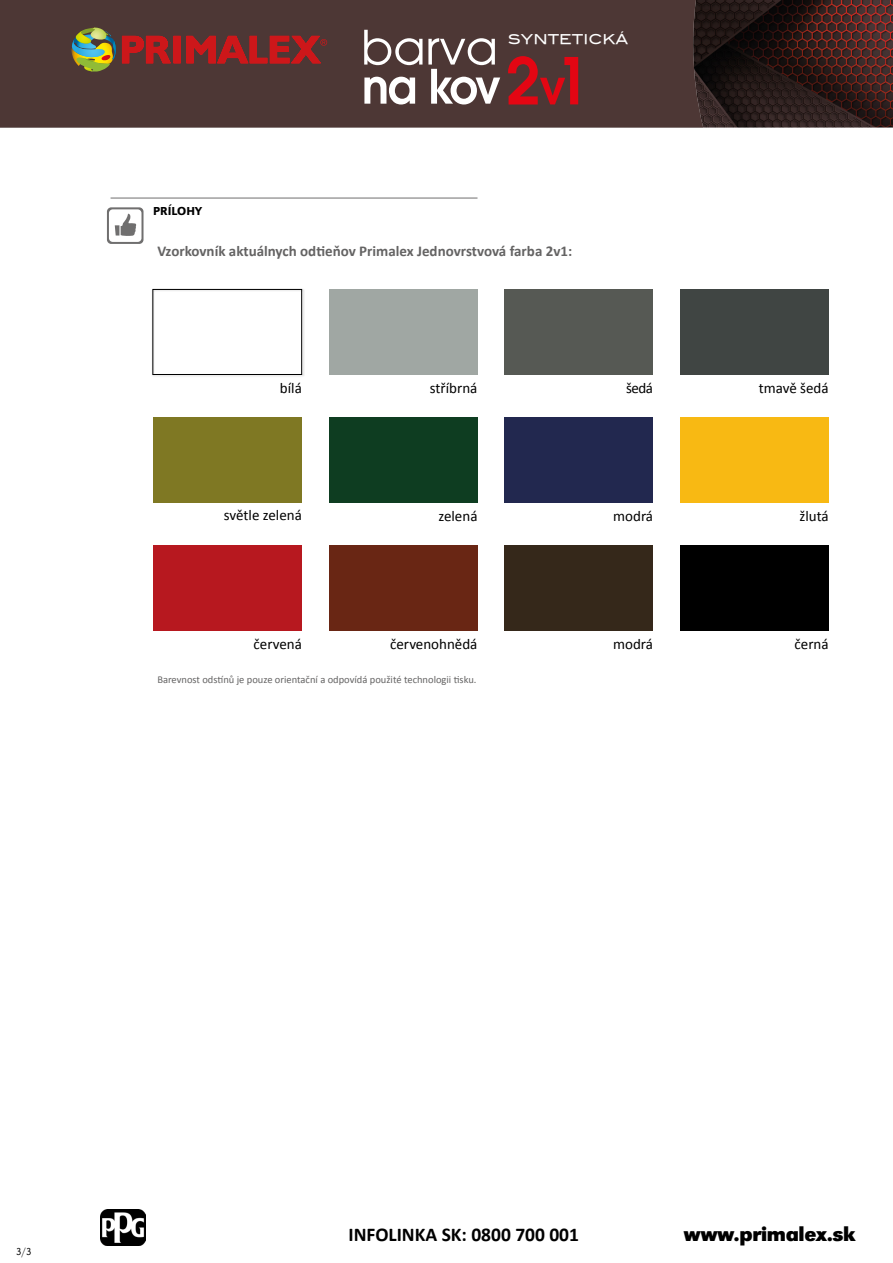
<style>
.page{position:relative;width:893px;height:1263px;background:#fff}
.page>*{position:absolute;margin:0;border:0;box-sizing:border-box;transform-origin:0 0}
.t1{font:700 21px "URW Grotesk TCE";letter-spacing:-.02em;color:#000}
.t2{font:700 19.5px "Calibri";color:#000}
.t3{font:15px "Calibri";color:#000}
.t4{font:700 15px "Calibri";color:#646363}
.t5{font:13.5px "Blair Md ITCTT Medium";color:#fff}
.t6{font:500 12px "URW Grotesk TCE";color:#000}
.t7{font:10.5px "Calibri";color:#646363}
.t8{font:300 10.5px "URW Grotesk TCE";color:#000}
</style>
<div class="page">
<hr style="left:111px;top:198px;width:366px;height:1px;background:#706f6f">
<svg style="left:107px;top:207px;width:37px;height:37px"></svg>
<img style="left:100px;top:1210px;width:46px;height:35px">
<img style="left:703px;top:0;width:190px;height:128px">
<div style="left:0;top:0;width:703px;height:128px;background:#4d3735"></div>
<svg style="left:71px;top:27px;width:45px;height:44px;background:#7d8f51"></svg>
<svg style="left:122px;top:36px;width:205px;height:27px;background:#982425"></svg>
<svg style="left:364px;top:30px;width:58px;height:35px"></svg>
<svg style="left:364px;top:77px;width:51px;height:28px"></svg>
<svg style="left:428px;top:38px;width:72px;height:67px"></svg>
<svg style="left:508px;top:56px;width:70px;height:49px;background:#8e2125"></svg>
<div style="left:329px;top:289px;width:148px;height:85px;background:#a0a7a3"></div>
<div style="left:504px;top:289px;width:149px;height:85px;background:#565954"></div>
<div style="left:680px;top:289px;width:149px;height:85px;background:#404543"></div>
<div style="left:153px;top:418px;width:149px;height:85px;background:#7f7823"></div>
<div style="left:329px;top:418px;width:148px;height:85px;background:#0e3d21"></div>
<div style="left:504px;top:418px;width:149px;height:85px;background:#22284f"></div>
<div style="left:680px;top:418px;width:149px;height:85px;background:#f8b913"></div>
<div style="left:153px;top:545px;width:149px;height:85px;background:#b7181f"></div>
<div style="left:153px;top:289px;width:149px;height:86px;border:1px solid #000"></div>
<div style="left:329px;top:545px;width:148px;height:85px;background:#692614"></div>
<div style="left:504px;top:545px;width:149px;height:85px;background:#35281a"></div>
<div style="left:680px;top:545px;width:149px;height:85px;background:#000"></div>
<p class="t5" style="left:508px;top:28px;width:121px">SYNTETICKÁ</p>
<p class="t6" style="left:153px;top:204px;width:50px">PRÍLOHY</p>
<p class="t4" style="left:157px;top:241px;width:416px">Vzorkovník aktuálnych odtieňov Primalex Jednovrstvová farba 2v1:</p>
<p class="t3" style="left:280px;top:379px;width:23px">bílá</p>
<p class="t3" style="left:430px;top:378px;width:49px">stříbrná</p>
<p class="t3" style="left:626px;top:378px;width:29px">šedá</p>
<p class="t3" style="left:759px;top:378px;width:71px">tmavě šedá</p>
<p class="t3" style="left:224px;top:506px;width:79px">světle zelená</p>
<p class="t3" style="left:438px;top:507px;width:41px">zelená</p>
<p class="t3" style="left:613px;top:507px;width:41px">modrá</p>
<p class="t3" style="left:799px;top:507px;width:31px">žlutá</p>
<p class="t3" style="left:254px;top:634px;width:50px">červená</p>
<p class="t3" style="left:390px;top:634px;width:89px">červenohnědá</p>
<p class="t3" style="left:613px;top:634px;width:41px">modrá</p>
<p class="t3" style="left:795px;top:634px;width:36px">černá</p>
<p class="t7" style="left:157px;top:673px;width:321px">Barevnost odstínů je pouze orientační a odpovídá použité technologii tisku.</p>
<p class="t8" style="left:16px;top:1246px;width:17px">3/3</p>
<h2 class="t2" style="left:348px;top:1222px;width:232px">INFOLINKA SK: 0800 700 001</h2>
<h1 class="t1" style="left:684px;top:1221px;width:174px">www.primalex.sk</h1>
</div>
